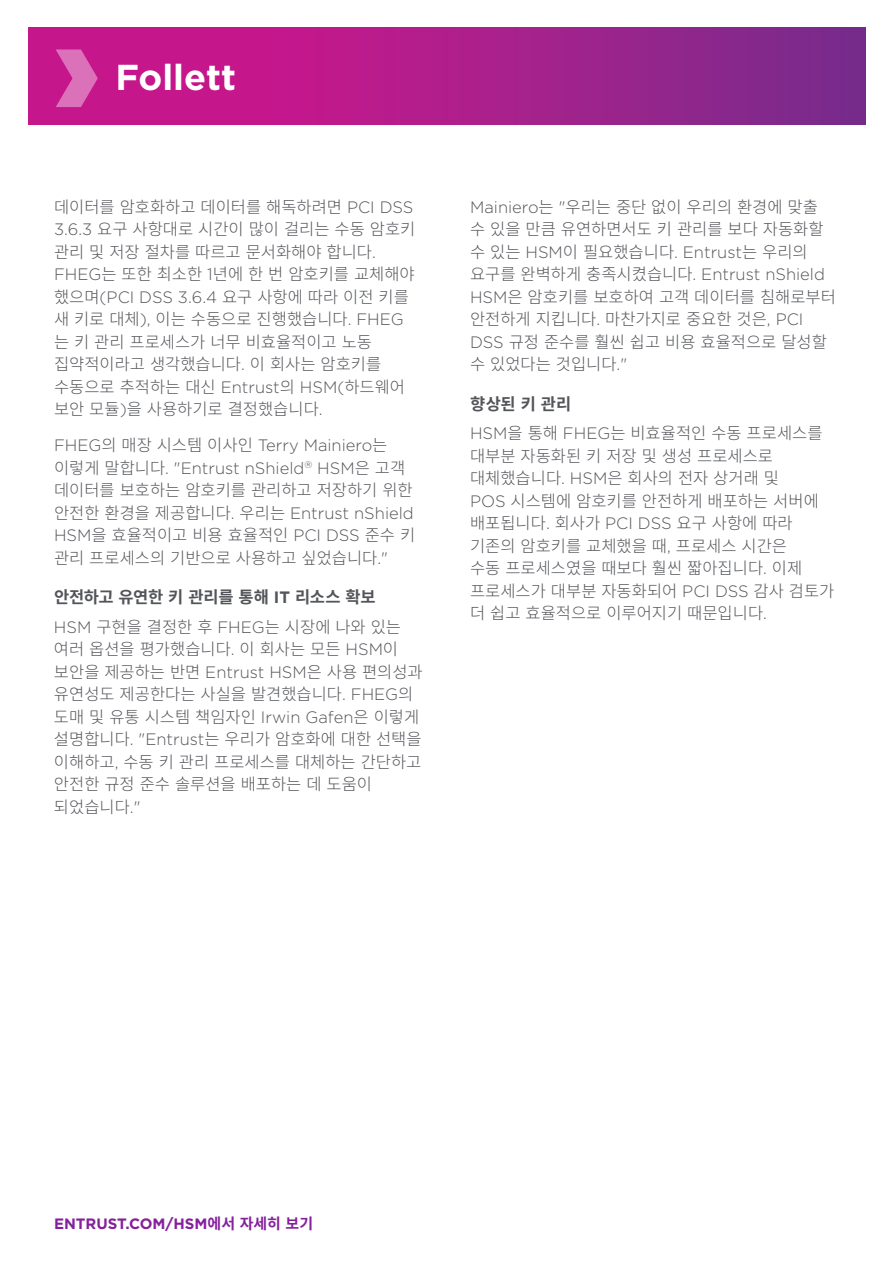
<style>
.page{position:relative;width:893px;height:1263px;background:#fff}
.page>*{position:absolute;margin:0;border:0;box-sizing:border-box;transform-origin:0 0}
.t1{font:700 36px "Gotham";color:#fff}
.t2{font:300 16.5px/22.5px "Noto Sans CJ Kkr";color:#54555a}
.t3{font:300 16.5px/22.5px "Gotham";color:#54555a}
.t4{font:700 16.5px/29.2px "Noto Sans CJ Kkr";letter-spacing:-.015em;color:#54555a}
.t5{font:700 15px "Gotham";color:#85209b}
.s1{font-family:"Gotham"}
.s2{font-family:"Noto Sans CJ Kkr"}
.s3{font-family:"Gotham";font-weight:300}
.s4{font-weight:300}
.s5{font-weight:700}
</style>
<div class="page">
<svg style="left:29px;top:27px;width:837px;height:98px;background:#a91e8b"></svg>
<svg style="left:56px;top:50px;width:42px;height:57px;background:#d24da7"></svg>
<h1 class="t1" style="left:115px;top:54px;width:122px">Follett</h1>
<p class="t2" style="left:54px;top:196px;width:363px">데이터를 암호화하고 데이터를 해독하려면 <span class="s1">PCI DSS<br>3.6.3</span> 요구 사항대로 시간이 많이 걸리는 수동 암호키 관리 및 저장 절차를 따르고 문서화해야 합니다<span class="s1">.<br>FHEG</span>는 또한 최소한 <span class="s1">1</span>년에 한 번 암호키를 교체해야 했으며<span class="s1">(PCI DSS 3.6.4</span> 요구 사항에 따라 이전 키를 새 키로 대체<span class="s1">),</span> 이는 수동으로 진행했습니다<span class="s1">. FHEG </span>는 키 관리 프로세스가 너무 비효율적이고 노동 집약적이라고 생각했습니다<span class="s1">.</span> 이 회사는 암호키를 수동으로 추적하는 대신 <span class="s1">Entrust</span>의 <span class="s1">HSM(</span>하드웨어 보안 모듈<span class="s1">)</span>을 사용하기로 결정했습니다<span class="s1">.</span></p>
<p class="t3" style="left:54px;top:434px;width:353px">FHEG<span class="s2">의 매장 시스템 이사인</span> Terry Mainiero<span class="s2">는 이렇게 말합니다</span>. "Entrust nShield<sup>®</sup> HSM<span class="s2">은 고객</span></p>
<p class="t2" style="left:54px;top:479px;width:360px">데이터를 보호하는 암호키를 관리하고 저장하기 위한</p>
<p class="t3" style="left:54px;top:501px;width:361px"><span class="s2">안전한 환경을 제공합니다</span>. <span class="s2">우리는</span> Entrust nShield</p>
<p class="t2" style="left:54px;top:524px;width:363px"><span class="s1">HSM</span>을 효율적이고 비용 효율적인 <span class="s1">PCI DSS</span> 준수 키 관리 프로세스의 기반으로 사용하고 싶었습니다<span class="s1">."</span></p>
<p class="t4" style="left:54px;top:583px;width:349px">안전하고 유연한 키 관리를 통해 <span class="s1">IT</span> 리소스 확보<br><span class="s3">HSM</span> <span class="s4">구현을 결정한 후</span> <span class="s3">FHEG</span><span class="s4">는 시장에 나와 있는</span></p>
<p class="t2" style="left:54px;top:638px;width:370px">여러 옵션을 평가했습니다<span class="s1">.</span> 이 회사는 모든 <span class="s1">HSM</span>이 보안을 제공하는 반면 <span class="s1">Entrust HSM</span>은 사용 편의성과 유연성도 제공한다는 사실을 발견했습니다<span class="s1">. FHEG</span>의 도매 및 유통 시스템 책임자인 <span class="s1">Irwin Gafen</span>은 이렇게 설명합니다<span class="s1">. "Entrust</span>는 우리가 암호화에 대한 선택을 이해하고<span class="s1">,</span> 수동 키 관리 프로세스를 대체하는 간단하고 안전한 규정 준수 솔루션을 배포하는 데 도움이 되었습니다<span class="s1">."</span></p>
<p class="t2" style="left:470px;top:196px;width:355px"><span class="s1">Mainiero</span>는 <span class="s1">"</span>우리는 중단 없이 우리의 환경에 맞출 수 있을 만큼 유연하면서도 키 관리를 보다 자동화할 수 있는 <span class="s1">HSM</span>이 필요했습니다<span class="s1">. Entrust</span>는 우리의</p>
<p class="t3" style="left:470px;top:263px;width:356px"><span class="s2">요구를 완벽하게 충족시켰습니다</span>. Entrust nShield</p>
<p class="t2" style="left:470px;top:286px;width:367px"><span class="s1">HSM</span>은 암호키를 보호하여 고객 데이터를 침해로부터 안전하게 지킵니다<span class="s1">.</span> 마찬가지로 중요한 것은<span class="s1">, PCI<br>DSS</span> 규정 준수를 훨씬 쉽고 비용 효율적으로 달성할 수 있었다는 것입니다<span class="s1">."</span></p>
<p class="t2" style="left:470px;top:390px;width:354px;line-height:29.2px"><span class="s5">향상된 키 관리<br></span><span class="s1">HSM</span>을 통해 <span class="s1">FHEG</span>는 비효율적인 수동 프로세스를</p>
<p class="t2" style="left:470px;top:445px;width:366px">대부분 자동화된 키 저장 및 생성 프로세스로 대체했습니다<span class="s1">. HSM</span>은 회사의 전자 상거래 및<br><span class="s1">POS</span> 시스템에 암호키를 안전하게 배포하는 서버에 배포됩니다<span class="s1">.</span> 회사가 <span class="s1">PCI DSS</span> 요구 사항에 따라 기존의 암호키를 교체했을 때<span class="s1">,</span> 프로세스 시간은<br>수동 프로세스였을 때보다 훨씬 짧아집니다<span class="s1">.</span> 이제 프로세스가 대부분 자동화되어 <span class="s1">PCI DSS</span> 감사 검토가 더 쉽고 효율적으로 이루어지기 때문입니다<span class="s1">.</span></p>
<p class="t5" style="left:54px;top:1214px;width:261px">ENTRUST.COM/HSM<span class="s2">에서 자세히 보기</span></p>
</div>
